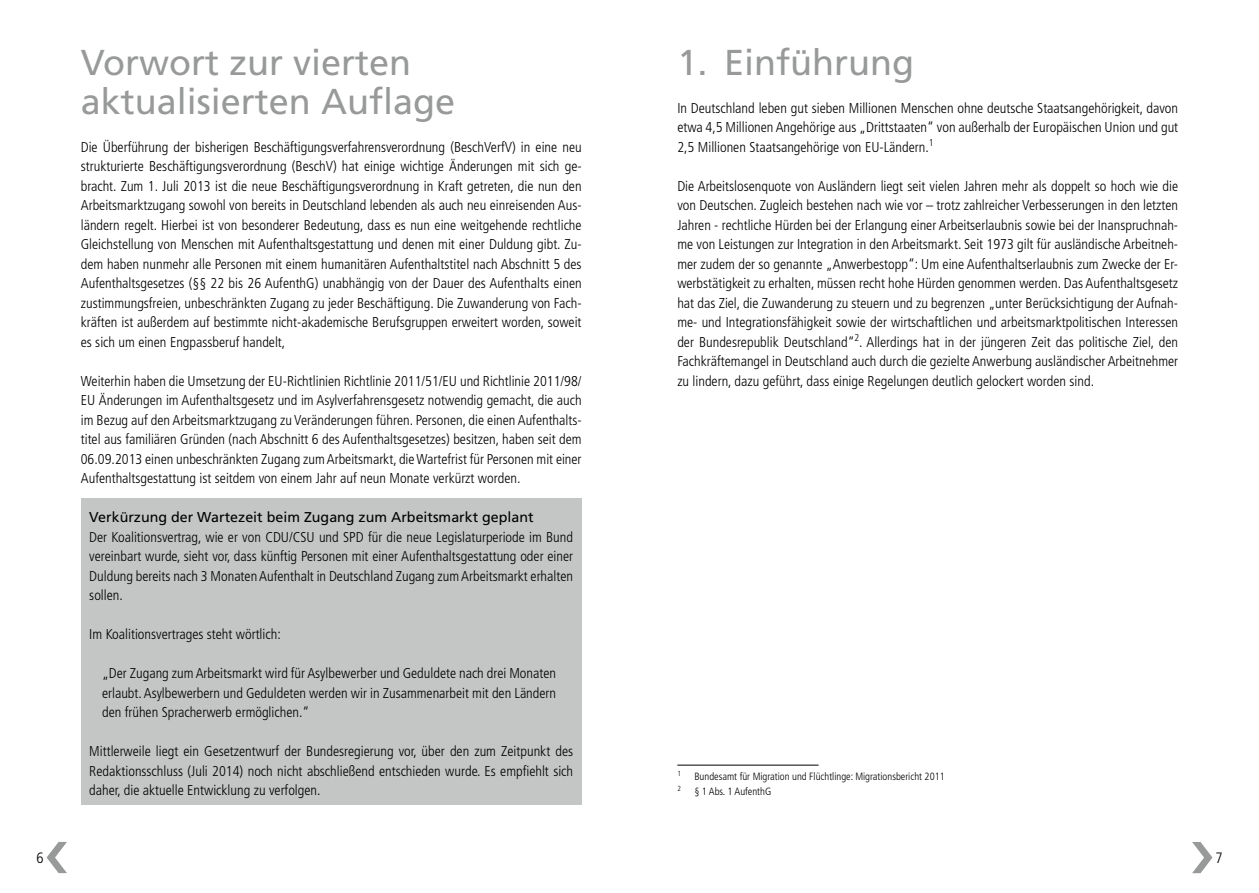
<style>
.page{position:relative;width:1259px;height:893px;background:#fff}
.page>*{position:absolute;margin:0;border:0;box-sizing:border-box;transform-origin:0 0}
.Headline{font:36px/39px "Frutiger";color:#989999}
.t1{font:300 condensed 15px "Frutiger";color:#000}
.Mengentext{font:300 condensed 14.25px/19.5px "Frutiger";color:#000;text-align:justify}
.Inhalt_Ü1{font:14.25px "Frutiger";color:#000}
.Fußnote{font:300 condensed 10.5px "Frutiger";color:#000}
.Fußnote-2{font:300 condensed 7.35px "Frutiger";color:#000}
</style>
<div class="page">
<svg style="left:47px;top:842px;width:20px;height:31px"></svg>
<svg style="left:1192px;top:842px;width:20px;height:31px"></svg>
<hr style="left:677px;top:765px;width:141px;height:1px;background:#000">
<div style="left:81px;top:498px;width:500px;height:306px;background:#c4c5c5"></div>
<p class="Headline" style="left:81px;top:42px;width:376px">Vorwort zur vierten aktualisierten Auflage</p>
<p class="Mengentext" style="left:81px;top:137px;width:502px">Die Überführung der bisherigen Beschäftigungsverfahrensverordnung (BeschVerfV) in eine neu strukturierte Beschäftigungsverordnung (BeschV) hat einige wichtige Änderungen mit sich ge&shy;bracht. Zum 1. Juli 2013 ist die neue Beschäftigungsverordnung in Kraft getreten, die nun den Arbeitsmarktzugang sowohl von bereits in Deutschland lebenden als auch neu einreisenden Aus&shy;ländern regelt. Hierbei ist von besonderer Bedeutung, dass es nun eine weitgehende rechtliche Gleichstellung von Menschen mit Aufenthaltsgestattung und denen mit einer Duldung gibt. Zu&shy;dem haben nunmehr alle Personen mit einem humanitären Aufenthaltstitel nach Abschnitt 5 des Aufenthaltsgesetzes (§§ 22 bis 26 AufenthG) unabhängig von der Dauer des Aufenthalts einen zustimmungsfreien, unbeschränkten Zugang zu jeder Beschäftigung. Die Zuwanderung von Fach&shy;kräften ist außerdem auf bestimmte nicht-akademische Berufsgruppen erweitert worden, soweit es sich um einen Engpassberuf handelt,</p>
<p class="Mengentext" style="left:81px;top:371px;width:502px">Weiterhin haben die Umsetzung der EU-Richtlinien Richtlinie 2011/51/EU und Richtlinie 2011/98/ EU Änderungen im Aufenthaltsgesetz und im Asylverfahrensgesetz notwendig gemacht, die auch im Bezug auf den Arbeitsmarktzugang zu Veränderungen führen. Personen, die einen Aufenthalts&shy;titel aus familiären Gründen (nach Abschnitt 6 des Aufenthaltsgesetzes) besitzen, haben seit dem 06.09.2013 einen unbeschränkten Zugang zum Arbeitsmarkt, die Wartefrist für Personen mit einer Aufenthaltsgestattung ist seitdem von einem Jahr auf neun Monate verkürzt worden.</p>
<p class="Inhalt_Ü1" style="left:89px;top:509px;width:446px">Verkürzung der Wartezeit beim Zugang zum Arbeitsmarkt geplant</p>
<p class="Mengentext" style="left:89px;top:527px;width:485px">Der Koalitionsvertrag, wie er von CDU/CSU und SPD für die neue Legislaturperiode im Bund vereinbart wurde, sieht vor, dass künftig Personen mit einer Aufenthaltsgestattung oder einer Duldung bereits nach 3 Monaten Aufenthalt in Deutschland Zugang zum Arbeitsmarkt erhalten sollen.</p>
<p class="Mengentext" style="left:89px;top:625px;width:193px">Im Koalitionsvertrages steht wörtlich:</p>
<p class="Mengentext" style="left:102px;top:664px;width:455px">„Der Zugang zum Arbeitsmarkt wird für Asylbewerber und Geduldete nach drei Monaten erlaubt. Asylbewerbern und Geduldeten werden wir in Zusammenarbeit mit den Ländern den frühen Spracherwerb ermöglichen.“</p>
<p class="Mengentext" style="left:89px;top:742px;width:485px">Mittlerweile liegt ein Gesetzentwurf der Bundesregierung vor, über den zum Zeitpunkt des Redaktionsschluss (Juli 2014) noch nicht abschließend entschieden wurde. Es empfiehlt sich daher, die aktuelle Entwicklung zu verfolgen.</p>
<p class="Headline" style="left:677px;top:42px;width:238px">1. Einführung</p>
<p class="Mengentext" style="left:677px;top:98px;width:502px">In Deutschland leben gut sieben Millionen Menschen ohne deutsche Staatsangehörigkeit, davon etwa 4,5 Millionen Angehörige aus „Drittstaaten“ von außerhalb der Europäischen Union und gut 2,5 Millionen Staatsangehörige von EU-Ländern.<sup>1</sup></p>
<p class="Mengentext" style="left:677px;top:176px;width:502px">Die Arbeitslosenquote von Ausländern liegt seit vielen Jahren mehr als doppelt so hoch wie die von Deutschen. Zugleich bestehen nach wie vor – trotz zahlreicher Verbesserungen in den letzten Jahren - rechtliche Hürden bei der Erlangung einer Arbeitserlaubnis sowie bei der Inanspruchnah&shy;me von Leistungen zur Integration in den Arbeitsmarkt. Seit 1973 gilt für ausländische Arbeitneh&shy;mer zudem der so genannte „Anwerbestopp“: Um eine Aufenthaltserlaubnis zum Zwecke der Er&shy;werbstätigkeit zu erhalten, müssen recht hohe Hürden genommen werden. Das Aufenthaltsgesetz hat das Ziel, die Zuwanderung zu steuern und zu begrenzen „unter Berücksichtigung der Aufnah&shy;me- und Integrationsfähigkeit sowie der wirtschaftlichen und arbeitsmarktpolitischen Interessen der Bundesrepublik Deutschland“<sup>2</sup>. Allerdings hat in der jüngeren Zeit das politische Ziel, den Fachkräftemangel in Deutschland auch durch die gezielte Anwerbung ausländischer Arbeitnehmer zu lindern, dazu geführt, dass einige Regelungen deutlich gelockert worden sind.</p>
<p class="Fußnote-2" style="left:677px;top:769px;width:5px">1</p>
<p class="Fußnote" style="left:694px;top:770px;width:252px">Bundesamt für Migration und Flüchtlinge: Migrationsbericht 2011</p>
<p class="Fußnote-2" style="left:677px;top:784px;width:5px">2</p>
<p class="Fußnote" style="left:694px;top:785px;width:78px">§ 1 Abs. 1 AufenthG</p>
<p class="t1" style="left:36px;top:849px;width:9px">6</p>
<p class="t1" style="left:1215px;top:849px;width:9px">7</p>
</div>
